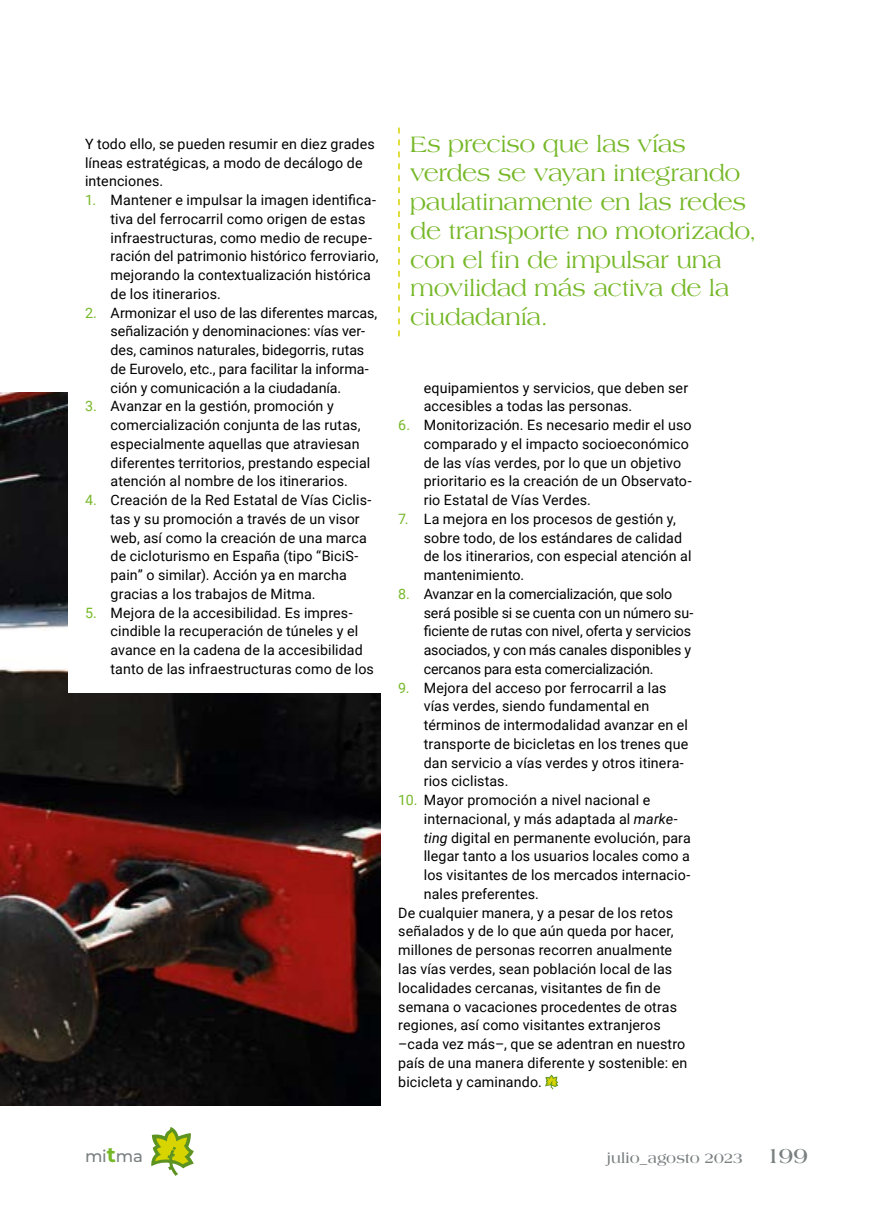
<style>
.page{position:relative;width:893px;height:1212px;background:#fff}
.page>*{position:absolute;margin:0;border:0;box-sizing:border-box;transform-origin:0 0}
.t1{font:24px/28.8px "Americana Std";letter-spacing:-.015em;color:#76b828}
.t2{font:500 16.5px "Montserrat";color:#7a8081}
.t3{font:700 15px "Americana Std";letter-spacing:-.005em;color:#7a8081}
.t4{font:14.25px/18.8px "Roboto";letter-spacing:.005em;color:#000}
.s1{color:#76b828}
.s2{font-style:italic}
.s3{font-weight:700;font-size:21px;color:#76b828}
.s4{font-size:22.5px}
</style>
<div class="page">
<svg style="left:151px;top:1127px;width:43px;height:49px"></svg>
<img style="left:0;top:393px;width:380px;height:712px">
<div style="left:68px;top:119px;width:321px;height:574px;background:#fff"></div>
<svg style="left:398px;top:128px;width:2px;height:208px"></svg>
<svg style="left:545px;top:1075px;width:13px;height:14px"></svg>
<p class="t4" style="left:85px;top:134px;width:291px">Y todo ello, se pueden resumir en diez grades líneas estratégicas, a modo de decálogo de intenciones.</p>
<p class="t4" style="left:111px;top:190px;width:269px;text-indent:-26px"><span class="s1">1.</span> Mantener e impulsar la imagen identifica&shy;tiva del ferrocarril como origen de estas infraestructuras, como medio de recupe&shy;ración del patrimonio histórico ferroviario, mejorando la contextualización histórica de los itinerarios.</p>
<p class="t4" style="left:111px;top:303px;width:268px;text-indent:-26px"><span class="s1">2.</span> Armonizar el uso de las diferentes marcas, señalización y denominaciones: vías ver&shy;des, caminos naturales, bidegorris, rutas de Eurovelo, etc., para facilitar la informa&shy;ción y comunicación a la ciudadanía.</p>
<p class="t4" style="left:111px;top:396px;width:261px;text-indent:-26px"><span class="s1">3.</span> Avanzar en la gestión, promoción y comercialización conjunta de las rutas, especialmente aquellas que atraviesan diferentes territorios, prestando especial atención al nombre de los itinerarios.</p>
<p class="t4" style="left:111px;top:490px;width:262px;text-indent:-26px"><span class="s1">4.</span> Creación de la Red Estatal de Vías Ciclis&shy;tas y su promoción a través de un visor web, así como la creación de una marca de cicloturismo en España (tipo “BiciS&shy;pain” o similar). Acción ya en marcha gracias a los trabajos de Mitma.</p>
<p class="t4" style="left:111px;top:603px;width:265px;text-indent:-26px"><span class="s1">5.</span> Mejora de la accesibilidad. Es impres&shy;cindible la recuperación de túneles y el avance en la cadena de la accesibilidad tanto de las infraestructuras como de los</p>
<h1 class="t1" style="left:410px;top:130px;width:348px">Es preciso que las vías verdes se vayan integrando paulatinamente en las redes de transporte no motorizado, con el fin de impulsar una movilidad más activa de la ciudadanía.</h1>
<p class="t4" style="left:424px;top:378px;width:266px">equipamientos y servicios, que deben ser accesibles a todas las personas.</p>
<p class="t4" style="left:424px;top:415px;width:269px;text-indent:-26px"><span class="s1">6.</span> Monitorización. Es necesario medir el uso comparado y el impacto socioeconómico de las vías verdes, por lo que un objetivo prioritario es la creación de un Observato&shy;rio Estatal de Vías Verdes.</p>
<p class="t4" style="left:424px;top:509px;width:269px;text-indent:-26px"><span class="s1">7.</span> La mejora en los procesos de gestión y, sobre todo, de los estándares de calidad de los itinerarios, con especial atención al mantenimiento.</p>
<p class="t4" style="left:424px;top:584px;width:271px;text-indent:-26px"><span class="s1">8.</span> Avanzar en la comercialización, que solo será posible si se cuenta con un número su&shy;ficiente de rutas con nivel, oferta y servicios asociados, y con más canales disponibles y cercanos para esta comercialización.</p>
<p class="t4" style="left:424px;top:678px;width:266px;text-indent:-26px"><span class="s1">9.</span> Mejora del acceso por ferrocarril a las vías verdes, siendo fundamental en términos de intermodalidad avanzar en el transporte de bicicletas en los trenes que dan servicio a vías verdes y otros itinera&shy;rios ciclistas.</p>
<p class="t4" style="left:398px;top:790px;width:253px"><span class="s1">10.</span> Mayor promoción a nivel nacional e</p>
<p class="t4" style="left:424px;top:809px;width:255px">internacional, y más adaptada al <span class="s2">marke-</span></p>
<p class="t4" style="left:424px;top:828px;width:269px"><span class="s2">ting</span> digital en permanente evolución, para</p>
<p class="t4" style="left:424px;top:846px;width:268px">llegar tanto a los usuarios locales como a</p>
<p class="t4" style="left:424px;top:865px;width:268px">los visitantes de los mercados internacio-</p>
<p class="t4" style="left:424px;top:884px;width:117px">nales preferentes.</p>
<p class="t4" style="left:398px;top:903px;width:276px">De cualquier manera, y a pesar de los retos</p>
<p class="t4" style="left:398px;top:921px;width:277px">señalados y de lo que aún queda por hacer,</p>
<p class="t4" style="left:398px;top:940px;width:275px">millones de personas recorren anualmente</p>
<p class="t4" style="left:398px;top:959px;width:275px">las vías verdes, sean población local de las</p>
<p class="t4" style="left:398px;top:978px;width:264px">localidades cercanas, visitantes de fin de</p>
<p class="t4" style="left:398px;top:996px;width:280px">semana o vacaciones procedentes de otras</p>
<p class="t4" style="left:398px;top:1015px;width:264px">regiones, así como visitantes extranjeros</p>
<p class="t4" style="left:398px;top:1034px;width:289px">–cada vez más–, que se adentran en nuestro</p>
<p class="t4" style="left:398px;top:1053px;width:291px">país de una manera diferente y sostenible: en</p>
<p class="t4" style="left:398px;top:1071px;width:145px">bicicleta y caminando.</p>
<p class="t2" style="left:85px;top:1144px;width:59px">mi<span class="s3">t</span>ma</p>
<p class="t3" style="left:607px;top:1150px;width:203px">julio_agosto 2023 <span class="s4">199</span></p>
</div>
